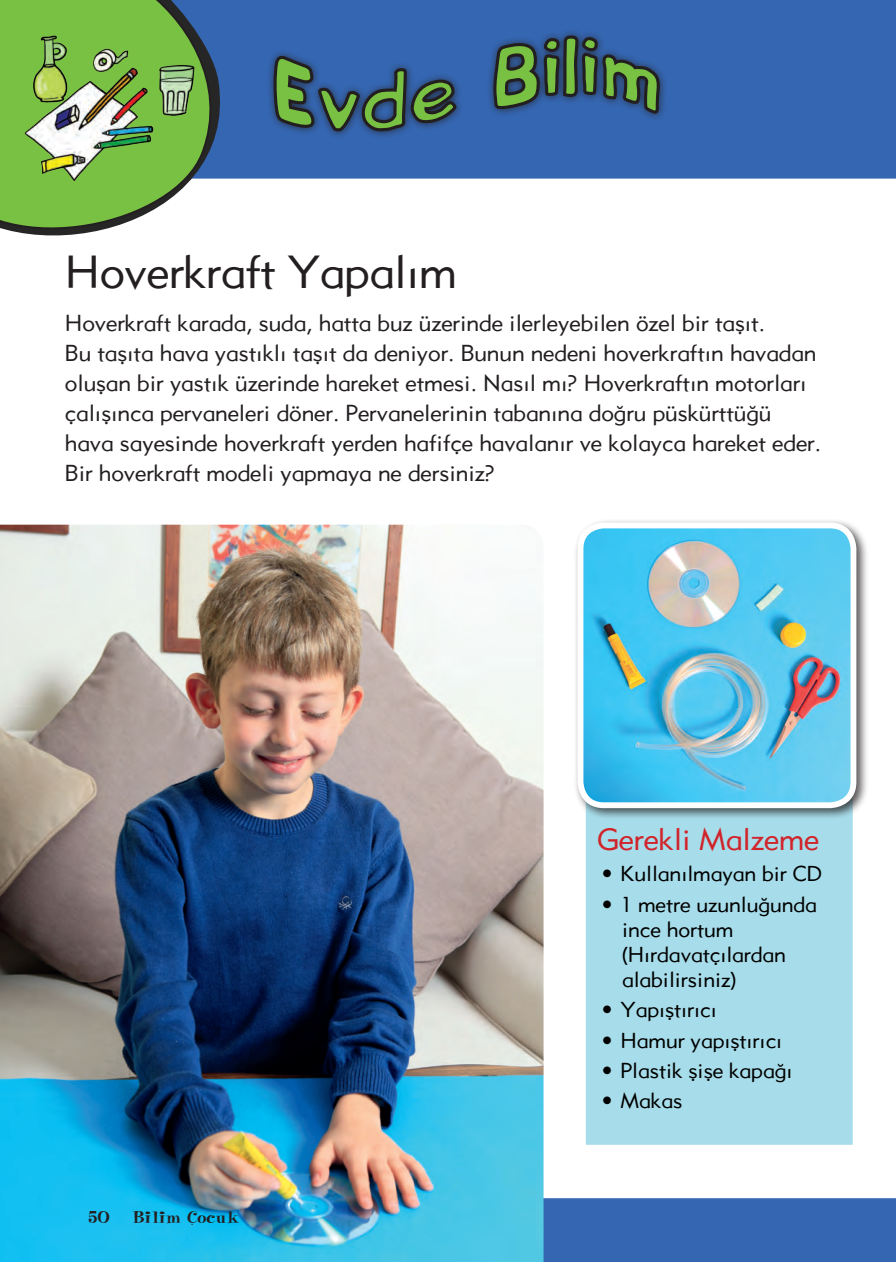
<style>
.page{position:relative;width:896px;height:1262px;background:#fff}
.page>*{position:absolute;margin:0;border:0;box-sizing:border-box;transform-origin:0 0}
.t1{font:500 45px "Gothic";letter-spacing:-.005em;color:#231f20}
.t2{font:500 30px "Gothic";color:#d1232a}
.t3{font:500 22.5px/30px "Gothic";color:#231f20}
.t4{font:500 21px/25.2px "Gothic";color:#000}
.t5{font:500 18px "Naturel";color:#231f20}
</style>
<div class="page">
<div style="left:241px;top:0;width:655px;height:179px;background:#3566b1"></div>
<div style="left:230px;top:0;width:11px;height:179px;background:#3566b1"></div>
<svg style="left:0;top:0;width:230px;height:236px"></svg>
<div style="left:266px;top:28px;width:402px;height:111px;background:#3566b1"></div>
<svg style="left:272px;top:54px;width:186px;height:79px"></svg>
<svg style="left:491px;top:35px;width:167px;height:80px"></svg>
<img style="left:0;top:0;width:214px;height:205px">
<svg style="left:543px;top:1194px;width:353px;height:68px"></svg>
<div style="left:582px;top:789px;width:274px;height:359px;background:#a7ddea;border:4px solid #fff"></div>
<div style="left:573px;top:518px;width:296px;height:302px;background:#231f20;opacity:.75"></div>
<img style="left:580px;top:525px;width:273px;height:280px">
<div style="left:577px;top:522px;width:279px;height:286px;border:6px solid #fff;border-radius:23px"></div>
<img style="left:0;top:524px;width:543px;height:738px">
<h1 class="t1" style="left:65px;top:243px;width:393px">Hoverkraft Yapalım</h1>
<p class="t3" style="left:65px;top:307px;width:757px">Hoverkraft karada, suda, hatta buz üzerinde ilerleyebilen özel bir taşıt.<br>Bu taşıta hava yastıklı taşıt da deniyor. Bunun nedeni hoverkraftın havadan oluşan bir yastık üzerinde hareket etmesi. Nasıl mı? Hoverkraftın motorları çalışınca pervaneleri döner. Pervanelerinin tabanına doğru püskürttüğü hava sayesinde hoverkraft yerden hafifçe havalanır ve kolayca hareket eder.<br>Bir hoverkraft modeli yapmaya ne dersiniz?</p>
<p class="t5" style="left:67px;top:1208px;width:152px">50 Bilim Çocuk</p>
<p class="t5" style="left:88px;top:1208px;width:152px">50 Bilim Çocuk</p>
<h2 class="t2" style="left:597px;top:819px;width:223px">Gerekli Malzeme</h2>
<p class="t4" style="left:601px;top:860px;width:222px">• Kullanılmayan bir CD</p>
<p class="t4" style="left:622px;top:891px;width:196px;text-indent:-21px">• 1 metre uzunluğunda ince hortum (Hırdavatçılardan alabilirsiniz)</p>
<p class="t4" style="left:601px;top:997px;width:117px">• Yapıştırıcı</p>
<p class="t4" style="left:601px;top:1027px;width:183px">• Hamur yapıştırıcı</p>
<p class="t4" style="left:601px;top:1057px;width:193px">• Plastik şişe kapağı</p>
<p class="t4" style="left:601px;top:1087px;width:83px">• Makas</p>
</div>
